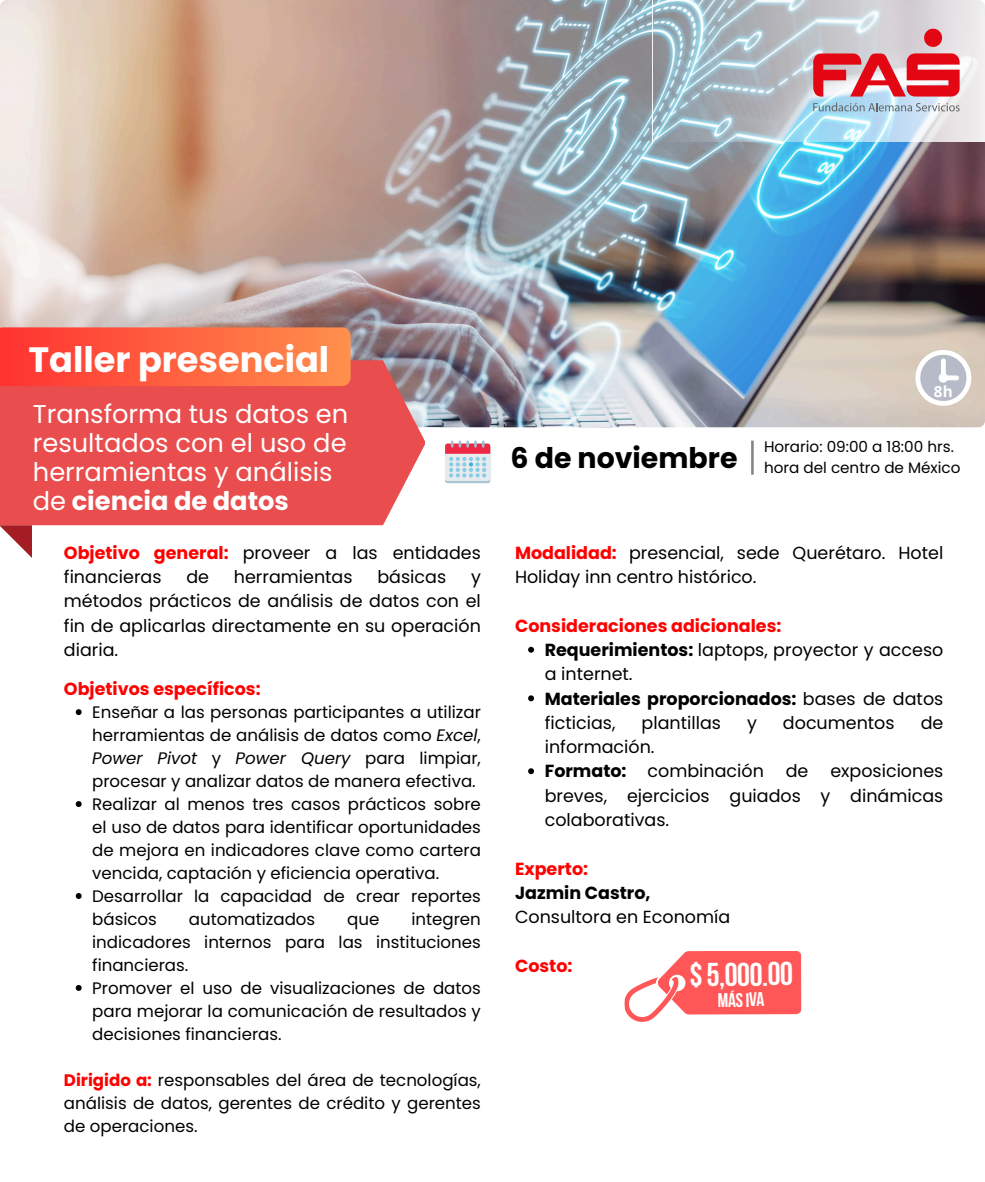
<style>
.page{position:relative;width:985px;height:1182px;background:#fff}
.page>*{position:absolute;margin:0;border:0;box-sizing:border-box;transform-origin:0 0}
.t1{font:700 35.09px "Poppins";color:#fff}
.t2{font:700 32.81px "Bebas Neue";color:#fff}
.t3{font:700 28.44px "Poppins";color:#000}
.t4{font:25.72px/28.9px "Poppins";color:#fff}
.t5{font:700 19.6px "Bebas Neue";color:#fff}
.t6{font:17.5px/24.3px "Poppins";color:#000}
.t7{font:700 17.5px "Poppins";color:#f00}
.t8{font:700 17.5px/24.3px "Poppins";color:#000}
.t9{font:16.62px/22.9px "Poppins";color:#000;text-align:justify}
.t10{font:15.22px/20.9px "Poppins";color:#000}
.t11{font:700 15.22px "Open Sans";color:#fff}
.s1{font-weight:700}
.s2{font-weight:700;color:#f00}
.s3{font-style:italic}
.s4{font-weight:400}
</style>
<div class="page">
<img style="left:0;top:0;width:984px;height:427px;border-radius:7px">
<svg style="left:652px;top:0;width:332px;height:142px;background:#bccad3"></svg>
<div style="left:445px;top:445px;width:45px;height:38px;background:#aac7d4;border-radius:2px"></div>
<div style="left:445px;top:443px;width:45px;height:38px;background:#e6ecee;border-radius:2px"></div>
<svg style="left:445px;top:440px;width:45px;height:37px"></svg>
<svg style="left:915px;top:350px;width:56px;height:56px"></svg>
<svg style="left:528px;top:646px;width:6px;height:6px"></svg>
<svg style="left:528px;top:695px;width:6px;height:6px"></svg>
<svg style="left:528px;top:768px;width:6px;height:6px"></svg>
<hr style="left:751px;top:440px;width:2px;height:34px;background:#888587">
<svg style="left:76px;top:709px;width:6px;height:6px"></svg>
<svg style="left:76px;top:801px;width:6px;height:6px"></svg>
<svg style="left:76px;top:893px;width:6px;height:5px"></svg>
<svg style="left:76px;top:985px;width:6px;height:5px"></svg>
<svg style="left:813px;top:103px;width:146px;height:8px"></svg>
<svg style="left:813px;top:29px;width:146px;height:68px;background:#dd8189"></svg>
<svg style="left:0;top:525px;width:32px;height:33px"></svg>
<div style="left:0;top:360px;width:425px;height:165px;background:#e94d4d"></div>
<svg style="left:0;top:327px;width:350px;height:59px;background:#fe613f"></svg>
<svg style="left:624px;top:951px;width:177px;height:70px"></svg>
<h5 class="t1" style="left:29px;top:335px;width:302px">Taller presencial</h5>
<h6 class="t4" style="left:33px;top:399px;width:317px">Transforma tus datos en resultados con el uso de herramientas y análisis de <span class="s1">ciencia de datos</span></h6>
<p class="t6" style="left:64px;top:540px;width:418px"><span class="s2">Objetivo general:</span> proveer a las entidades financieras</p>
<p class="t6" style="left:186px;top:564px;width:24px">de</p>
<p class="t6" style="left:234px;top:564px;width:120px">herramientas</p>
<p class="t6" style="left:377px;top:564px;width:70px">básicas</p>
<p class="t6" style="left:64px;top:564px;width:418px;text-align:justify;text-indent:407px">y métodos prácticos de análisis de datos con el fin de aplicarlas directamente en su operación diaria.</p>
<h2 class="t7" style="left:64px;top:676px;width:198px">Objetivos específicos:</h2>
<p class="t9" style="left:92px;top:701px;width:390px">Enseñar a las personas participantes a utilizar herramientas de análisis de datos como <span class="s3">Excel</span>, <span class="s3">Power Pivot</span> y <span class="s3">Power Query</span> para limpiar, procesar y analizar datos de manera efectiva.</p>
<h6 class="t9" style="left:92px;top:793px;width:390px">Realizar al menos tres casos prácticos sobre el uso de datos para identificar oportunidades de mejora en indicadores clave como cartera vencida, captación y eficiencia operativa.</h6>
<h5 class="t9" style="left:92px;top:884px;width:390px">Desarrollar la capacidad de crear reportes básicos</h5>
<h5 class="t9" style="left:92px;top:907px;width:390px;text-indent:319px">integren indicadores internos para las instituciones financieras.</h5>
<p class="t9" style="left:92px;top:976px;width:390px">Promover el uso de visualizaciones de datos para mejorar la comunicación de resultados y decisiones financieras.</p>
<p class="t9" style="left:64px;top:1068px;width:418px"><span class="s2">Dirigido a:</span> responsables del área de tecnologías, análisis de datos, gerentes de crédito y gerentes de operaciones.</p>
<h5 class="t9" style="left:189px;top:907px;width:128px">automatizados</h5>
<h5 class="t9" style="left:347px;top:907px;width:34px">que</h5>
<p class="t3" style="left:510px;top:437px;width:228px">6 de noviembre</p>
<h1 class="t11" style="left:933px;top:381px;width:21px">8h</h1>
<h6 class="t10" style="left:764px;top:436px;width:198px">Horario: 09:00 a 18:00 hrs. hora del centro de México</h6>
<p class="t6" style="left:515px;top:540px;width:430px"><span class="s2">Modalidad:</span> presencial, sede Querétaro. Hotel<br>Holiday inn centro histórico.</p>
<p class="t7" style="left:515px;top:613px;width:268px">Consideraciones adicionales:</p>
<p class="t6" style="left:544px;top:637px;width:400px"><span class="s1">Requerimientos:</span> laptops, proyector y acceso a internet.</p>
<p class="t8" style="left:544px;top:686px;width:400px">Materiales proporcionados: <span class="s4">bases de datos ficticias,</span></p>
<p class="t6" style="left:641px;top:710px;width:81px">plantillas</p>
<p class="t6" style="left:747px;top:710px;width:11px">y</p>
<p class="t6" style="left:782px;top:710px;width:113px">documentos</p>
<p class="t6" style="left:920px;top:710px;width:24px">de</p>
<p class="t6" style="left:544px;top:734px;width:111px">información.</p>
<p class="t6" style="left:544px;top:759px;width:400px;text-align:justify"><span class="s1">Formato:</span> combinación de exposiciones breves, ejercicios guiados y dinámicas colaborativas.</p>
<h3 class="t6" style="left:515px;top:856px;width:217px"><span class="s2">Experto:<br></span><span class="s1">Jazmin Castro,<br></span>Consultora en Economía</h3>
<p class="t7" style="left:515px;top:953px;width:59px">Costo:</p>
<p class="t2" style="left:689px;top:961px;width:105px;rotate:-1deg">$5,000.00</p>
<p class="t5" style="left:717px;top:992px;width:48px;rotate:-1deg">másIVA</p>
</div>
